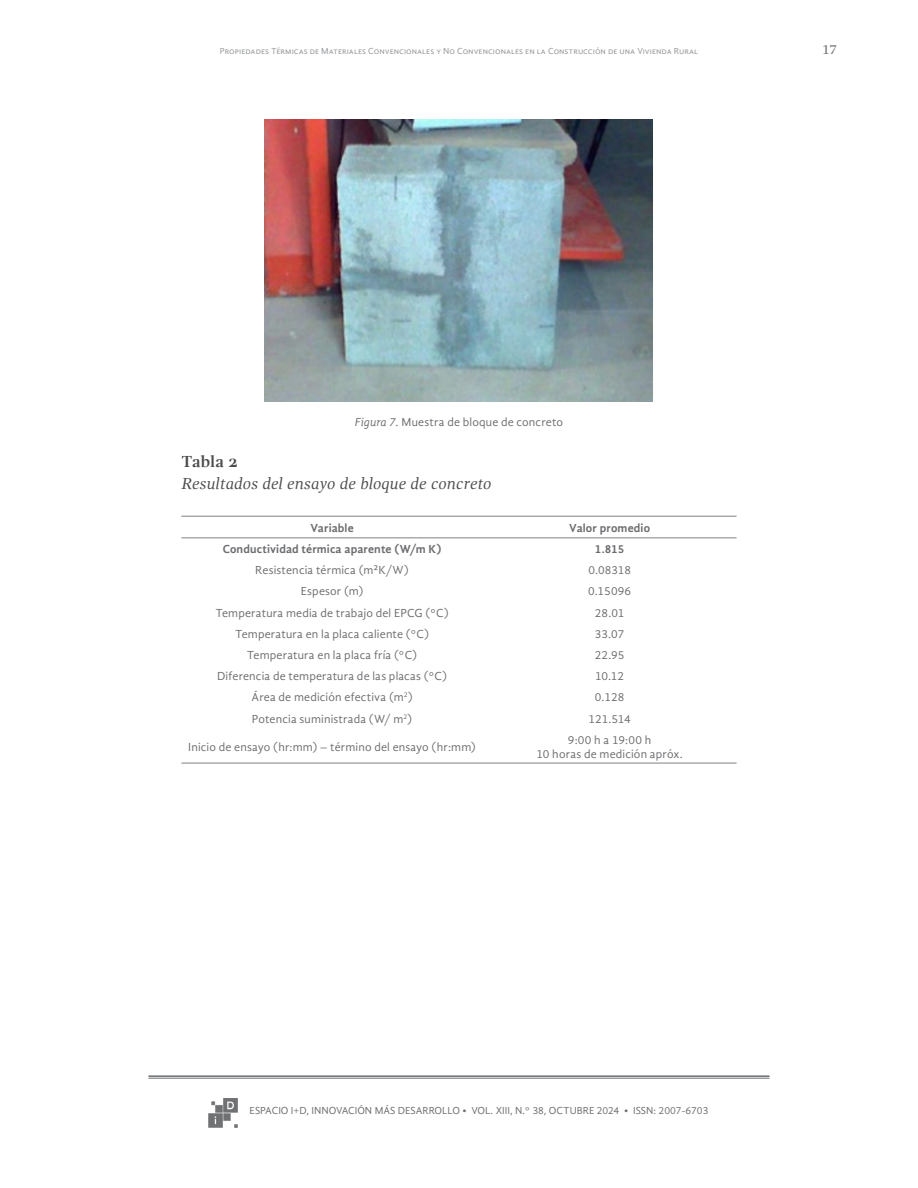
<style>
.page{position:relative;width:918px;height:1188px;background:#fff}
.page>*{position:absolute;margin:0;border:0;box-sizing:border-box;transform-origin:0 0}
.Párrafo_p{font:italic 16.5px "Gandhi Serif";letter-spacing:.005em;color:#4b4c4d}
.Párrafo_p-2{font:700 16.5px "Gandhi Serif";color:#4b4c4d}
.t1{font:13.5px "Gandhi Serif";color:#6c6d70}
.Tablas{font:12px "Gandhi Sans";letter-spacing:.015em;color:#6c6d70}
.Tablas-2{font:700 12px "Gandhi Sans";letter-spacing:.01em;color:#6c6d70}
.pie_de_foto{font:12px "Gandhi Sans";letter-spacing:.015em;color:#6c6d70}
.t2{font:10.5px "Gandhi Sans";color:#6c6d70}
.t3{font:9px "Gandhi Sans";color:#939598}
.s1{font-style:italic}
</style>
<div class="page">
<hr style="left:148px;top:1075px;width:622px;height:2px;background:#6c6d70">
<hr style="left:148px;top:1078px;width:622px;height:1px;background:#6c6d70">
<img style="left:208px;top:1098px;width:30px;height:29px">
<img style="left:264px;top:119px;width:389px;height:283px">
<hr style="left:181px;top:516px;width:556px;height:1px;background:#939598">
<hr style="left:181px;top:537px;width:556px;height:1px;background:#939598">
<hr style="left:181px;top:762px;width:556px;height:2px;background:#939598">
<p class="t3" style="left:220px;top:46px;width:480px">Propiedades Térmicas de Materiales Convencionales y No Convencionales en la Construcción de una Vivienda Rural</p>
<p class="t1" style="left:822px;top:42px;width:16px">17</p>
<p class="pie_de_foto" style="left:355px;top:415px;width:210px"><span class="s1">Figura 7.</span> Muestra de bloque de concreto</p>
<p class="Párrafo_p-2" style="left:181px;top:452px;width:58px">Tabla 2</p>
<p class="Párrafo_p" style="left:181px;top:474px;width:312px">Resultados del ensayo de bloque de concreto</p>
<p class="Tablas-2" style="left:310px;top:521px;width:45px">Variable</p>
<p class="Tablas-2" style="left:569px;top:521px;width:82px">Valor promedio</p>
<p class="Tablas-2" style="left:223px;top:542px;width:220px">Conductividad térmica aparente (W/m K)</p>
<p class="Tablas-2" style="left:595px;top:542px;width:31px">1.815</p>
<p class="Tablas" style="left:255px;top:563px;width:155px">Resistencia térmica (m²K/W)</p>
<p class="Tablas" style="left:588px;top:563px;width:44px">0.08318</p>
<p class="Tablas" style="left:301px;top:585px;width:64px">Espesor (m)</p>
<p class="Tablas" style="left:588px;top:585px;width:45px">0.15096</p>
<p class="Tablas" style="left:215px;top:606px;width:235px">Temperatura media de trabajo del EPCG (°C)</p>
<p class="Tablas" style="left:595px;top:606px;width:31px">28.01</p>
<p class="Tablas" style="left:235px;top:627px;width:195px">Temperatura en la placa caliente (°C)</p>
<p class="Tablas" style="left:595px;top:627px;width:31px">33.07</p>
<p class="Tablas" style="left:247px;top:648px;width:172px">Temperatura en la placa fría (°C)</p>
<p class="Tablas" style="left:595px;top:648px;width:31px">22.95</p>
<p class="Tablas" style="left:217px;top:669px;width:232px">Diferencia de temperatura de las placas (°C)</p>
<p class="Tablas" style="left:595px;top:669px;width:31px">10.12</p>
<p class="Tablas" style="left:252px;top:691px;width:163px">Área de medición efectiva (m<sup>2</sup>)</p>
<p class="Tablas" style="left:595px;top:691px;width:31px">0.128</p>
<p class="Tablas" style="left:252px;top:712px;width:162px">Potencia suministrada (W/ m<sup>2</sup>)</p>
<p class="Tablas" style="left:589px;top:712px;width:44px">121.514</p>
<p class="Tablas" style="left:188px;top:740px;width:289px">Inicio de ensayo (hr:mm) – término del ensayo (hr:mm)</p>
<p class="Tablas" style="left:568px;top:733px;width:85px">9:00 h a 19:00 h</p>
<p class="Tablas" style="left:537px;top:747px;width:148px">10 horas de medición apróx.</p>
<p class="t2" style="left:250px;top:1105px;width:460px">ESPACIO I+D, INNOVACIÓN MÁS DESARROLLO • VOL. XIII, N.° 38, OCTUBRE 2024 • ISSN: 2007-6703</p>
</div>
